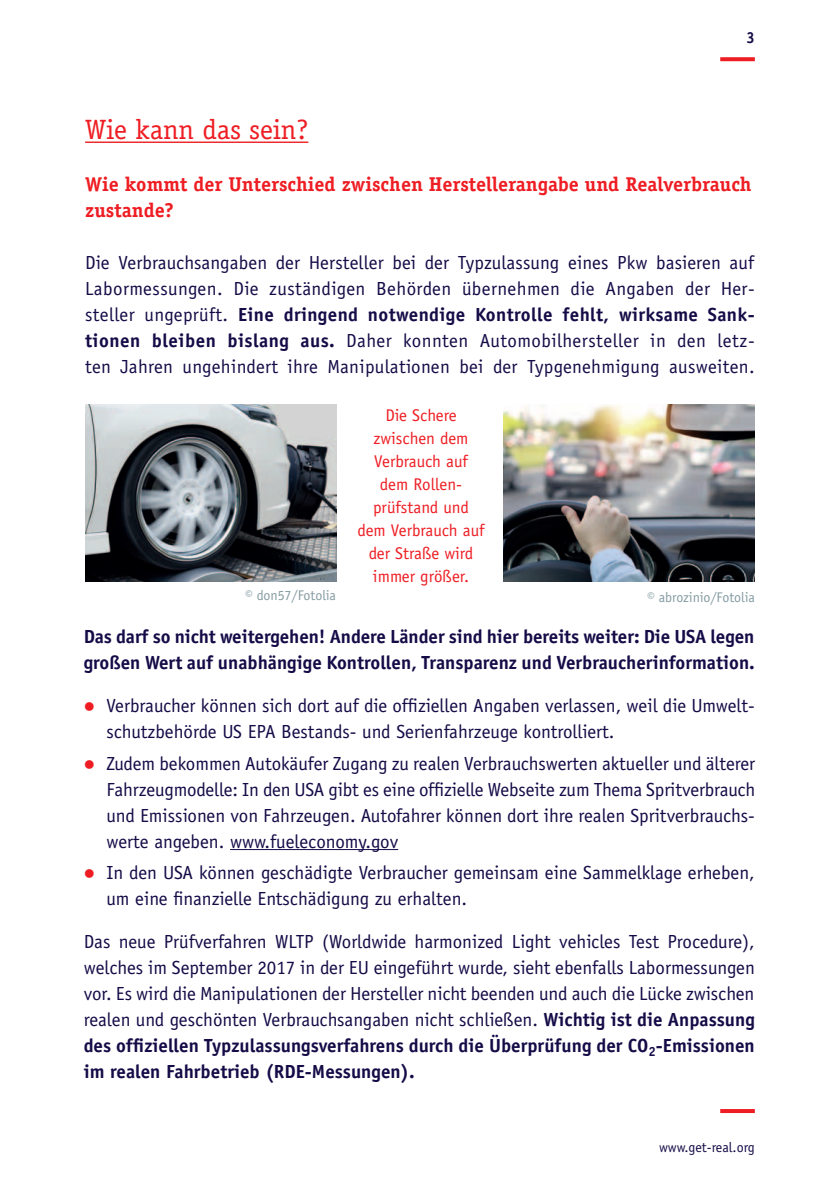
<style>
.page{position:relative;width:840px;height:1191px;background:#fff}
.page>*{position:absolute;margin:0;border:0;box-sizing:border-box;transform-origin:0 0}
.t1{font:28px "Officina Serif";color:#ee1d23}
.t2{font:700 20px/26px "Officina Serif";color:#ee1d23}
.t3{font:19px/26px "Officina Sans";color:#150b47;text-align:justify}
.t4{font:700 19px/26px "Officina Sans";letter-spacing:-.005em;color:#150b47}
.t5{font:17px/23px "Officina Sans";color:#ee1d23;text-align:center}
.t6{font:700 16px "Officina Sans";color:#150b47;scale:.95 1}
.t7{font:14px "Officina Sans";letter-spacing:-.005em;color:#859ca3}
.t8{font:14px "Officina Sans";color:#150b47}
.s1{font-weight:700}
</style>
<div class="page">
<svg style="left:720px;top:57px;width:34px;height:4px"></svg>
<hr style="left:719px;top:1109px;width:35px;height:4px;background:#ee1d23">
<hr style="left:85px;top:141px;width:223px;height:2px;background:#ee1d23">
<img style="left:85px;top:404px;width:251px;height:177px">
<img style="left:503px;top:404px;width:251px;height:177px">
<hr style="left:230px;top:849px;width:168px;height:1px;background:#150b47">
<p class="t6" style="left:746px;top:28px;width:10px">3</p>
<h1 class="t1" style="left:85px;top:114px;width:225px">Wie kann das sein?</h1>
<p class="t2" style="left:85px;top:171px;width:667px">Wie kommt der Unterschied zwischen Herstellerangabe und Realverbrauch zustande?</p>
<p class="t3" style="left:85px;top:250px;width:670px">Die Verbrauchsangaben der Hersteller bei der Typzulassung eines Pkw basieren auf Labormessungen. Die zuständigen Behörden übernehmen die Angaben der Her&shy;steller ungeprüft. <span class="s1">Eine dringend notwendige Kontrolle fehlt, wirksame Sank&shy;tionen bleiben bislang aus.</span> Daher konnten Automobilhersteller in den letz&shy;ten Jahren ungehindert ihre Manipulationen bei der Typgenehmigung ausweiten.</p>
<p class="t5" style="left:357px;top:404px;width:128px">Die Schere zwischen dem<br>Verbrauch auf<br>dem Rollen&shy;prüfstand und dem Verbrauch auf der Straße wird immer größer.</p>
<p class="t7" style="left:245px;top:587px;width:92px">© don57/Fotolia</p>
<p class="t7" style="left:646px;top:588px;width:109px">© abrozinio/Fotolia</p>
<p class="t4" style="left:84px;top:623px;width:672px">Das darf so nicht weitergehen! Andere Länder sind hier bereits weiter: Die USA legen großen Wert auf unabhängige Kontrollen, Transparenz und Verbraucherinformation.</p>
<p class="t3" style="left:106px;top:692px;width:649px">Verbraucher können sich dort auf die offiziellen Angaben verlassen, weil die Umwelt&shy;schutzbehörde US EPA Bestands- und Serienfahrzeuge kontrolliert.</p>
<p class="t3" style="left:106px;top:750px;width:650px">Zudem bekommen Autokäufer Zugang zu realen Verbrauchswerten aktueller und älterer Fahrzeugmodelle: In den USA gibt es eine offizielle Webseite zum Thema Spritverbrauch und Emissionen von Fahrzeugen. Autofahrer können dort ihre realen Spritverbrauchs&shy;werte angeben. www.fueleconomy.gov</p>
<p class="t3" style="left:106px;top:860px;width:649px">In den USA können geschädigte Verbraucher gemeinsam eine Sammelklage erheben, um eine finanzielle Entschädigung zu erhalten.</p>
<p class="t3" style="left:84px;top:929px;width:672px">Das neue Prüfverfahren WLTP (Worldwide harmonized Light vehicles Test Procedure), welches im September 2017 in der EU eingeführt wurde, sieht ebenfalls Labormessungen vor. Es wird die Manipulationen der Hersteller nicht beenden und auch die Lücke zwischen realen und geschönten Verbrauchsangaben nicht schließen. <span class="s1">Wichtig ist die Anpassung des offiziellen Typzulassungsverfahrens durch die Überprüfung der CO</span><sub>2</sub><span class="s1">-Emissionen im realen Fahrbetrieb (RDE-Messungen).</span></p>
<p class="t8" style="left:658px;top:1139px;width:97px">www.get-real.org</p>
</div>
